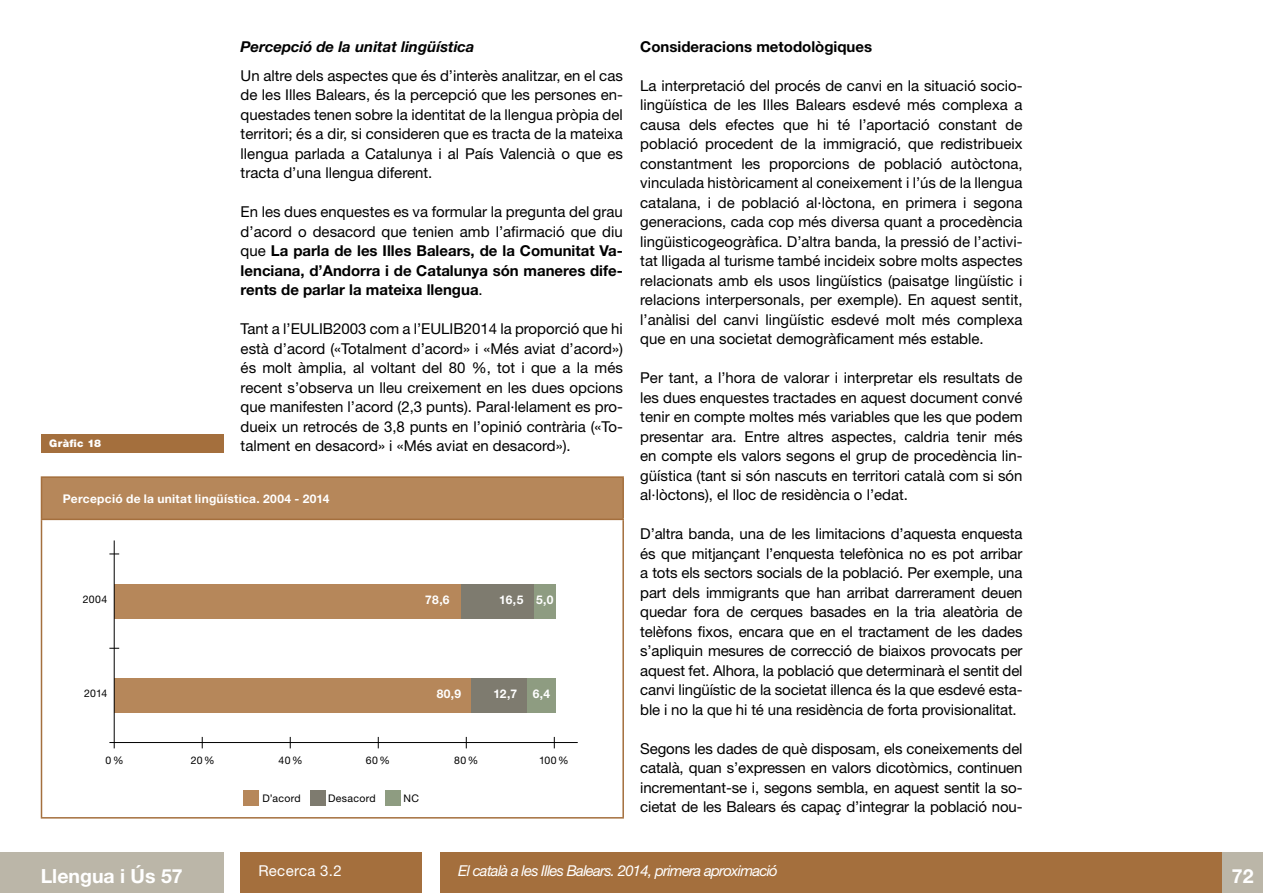
<style>
.page{position:relative;width:1263px;height:893px;background:#fff}
.page>*{position:absolute;margin:0;border:0;box-sizing:border-box;transform-origin:0 0}
.t1{font:700 19.5px "Helvetica Neue LT";color:#fff}
.t2{font:15px/19.5px "Helvetica Neue LT";color:#000;text-align:justify}
.t3{font:700 15px/19.5px "Helvetica Neue LT";color:#000;text-align:justify}
.t4{font:italic 15px "Helvetica Neue LT";letter-spacing:-.05em;color:#fff}
.t5{font:italic 700 15px "Helvetica Neue LT";color:#000}
.t6{font:15px "Helvetica Neue LT";letter-spacing:.02em;color:#fff}
.t7{font:700 12px "Helvetica Neue LT";letter-spacing:.025em;color:#fff}
.t8{font:10.5px "Helvetica Neue LT";letter-spacing:.03em;color:#000}
.t9{font:900 10.5px "Helvetica Neue LT";letter-spacing:.035em;color:#fff}
.s1{font-weight:400}
</style>
<div class="page">
<div style="left:0;top:852px;width:223px;height:41px;background:#bbb6a8"></div>
<div style="left:1222px;top:852px;width:41px;height:41px;background:#bbb6a8"></div>
<div style="left:241px;top:852px;width:181px;height:41px;background:#a46f3d"></div>
<div style="left:440px;top:852px;width:782px;height:41px;background:#a46f3d"></div>
<div style="left:42px;top:477px;width:581px;height:42px;background:#b6875a"></div>
<hr style="left:41px;top:520px;width:1px;height:297px;background:#a46f3d">
<hr style="left:622px;top:520px;width:2px;height:297px;background:#a46f3d">
<hr style="left:41px;top:817px;width:583px;height:2px;background:#a46f3d">
<hr style="left:41px;top:476px;width:583px;height:2px;background:#a46f3d">
<hr style="left:41px;top:478px;width:1px;height:41px;background:#a46f3d">
<hr style="left:622px;top:478px;width:2px;height:41px;background:#a46f3d">
<hr style="left:41px;top:519px;width:583px;height:1px;background:#a46f3d">
<div style="left:534px;top:584px;width:22px;height:34px;background:#8e9c81"></div>
<div style="left:461px;top:584px;width:72px;height:34px;background:#7e7b6f"></div>
<div style="left:114px;top:584px;width:347px;height:34px;background:#b6875a"></div>
<div style="left:527px;top:678px;width:28px;height:34px;background:#8e9c81"></div>
<div style="left:471px;top:678px;width:56px;height:34px;background:#7e7b6f"></div>
<div style="left:114px;top:678px;width:357px;height:34px;background:#b6875a"></div>
<hr style="left:109px;top:742px;width:469px;height:1px;background:#000">
<hr style="left:114px;top:540px;width:1px;height:208px;background:#000">
<div style="left:243px;top:790px;width:16px;height:16px;background:#b6875a"></div>
<div style="left:385px;top:790px;width:16px;height:16px;background:#8e9c81"></div>
<div style="left:310px;top:790px;width:16px;height:16px;background:#7e7b6f"></div>
<div style="left:41px;top:434px;width:182px;height:19px;background:#a46f3d"></div>
<p class="t9" style="left:49px;top:437px;width:54px">Gràfic 18</p>
<p class="t5" style="left:241px;top:37px;width:235px">Percepció de la unitat lingüística</p>
<p class="t2" style="left:241px;top:66px;width:384px">Un altre dels aspectes que és d’interès analitzar, en el cas de les Illes Balears, és la percepció que les persones en&shy;questades tenen sobre la identitat de la llengua pròpia del territori; és a dir, si consideren que es tracta de la mateixa llengua parlada a Catalunya i al País Valencià o que es tracta d’una llengua diferent.</p>
<p class="t3" style="left:241px;top:202px;width:384px"><span class="s1">En les dues enquestes es va formular la pregunta del grau d’acord o desacord que tenien amb l’afirmació que diu que</span> La parla de les Illes Balears, de la Comunitat Va&shy;lenciana, d’Andorra i de Catalunya són maneres dife&shy;rents de parlar la mateixa llengua<span class="s1">.</span></p>
<p class="t2" style="left:241px;top:319px;width:384px">Tant a l’EULIB2003 com a l’EULIB2014 la proporció que hi està d’acord («Totalment d’acord» i «Més aviat d’acord») és molt àmplia, al voltant del 80 %, tot i que a la més recent s’observa un lleu creixement en les dues opcions que manifesten l’acord (2,3 punts). Paral·lelament es pro&shy;dueix un retrocés de 3,8 punts en l’opinió contrària («To&shy;talment en desacord» i «Més aviat en desacord»).</p>
<p class="t7" style="left:63px;top:491px;width:268px">Percepció de la unitat lingüística. 2004 - 2014</p>
<p class="t8" style="left:83px;top:593px;width:26px">2004</p>
<p class="t8" style="left:84px;top:687px;width:25px">2014</p>
<p class="t7" style="left:425px;top:593px;width:26px">78,6</p>
<p class="t7" style="left:499px;top:593px;width:26px">16,5</p>
<p class="t7" style="left:536px;top:593px;width:19px">5,0</p>
<p class="t7" style="left:437px;top:687px;width:26px">80,9</p>
<p class="t7" style="left:493px;top:687px;width:25px">12,7</p>
<p class="t7" style="left:533px;top:687px;width:19px">6,4</p>
<p class="t8" style="left:106px;top:754px;width:19px">0%</p>
<p class="t8" style="left:191px;top:754px;width:25px">20%</p>
<p class="t8" style="left:279px;top:754px;width:25px">40%</p>
<p class="t8" style="left:366px;top:754px;width:26px">60%</p>
<p class="t8" style="left:454px;top:754px;width:26px">80%</p>
<p class="t8" style="left:539px;top:754px;width:31px">100%</p>
<p class="t8" style="left:262px;top:792px;width:40px">D’acord</p>
<p class="t8" style="left:328px;top:792px;width:49px">Desacord</p>
<p class="t8" style="left:404px;top:792px;width:17px">NC</p>
<p class="t3" style="left:640px;top:36px;width:233px">Consideracions metodològiques</p>
<p class="t2" style="left:640px;top:75px;width:384px">La interpretació del procés de canvi en la situació socio&shy;lingüística de les Illes Balears esdevé més complexa a causa dels efectes que hi té l’aportació constant de població procedent de la immigració, que redistribueix constantment les proporcions de població autòctona, vinculada històricament al coneixement i l’ús de la llengua catalana, i de població al·lòctona, en primera i segona generacions, cada cop més diversa quant a procedència lingüisticogeogràfica. D’altra banda, la pressió de l’activi&shy;tat lligada al turisme també incideix sobre molts aspectes relacionats amb els usos lingüístics (paisatge lingüístic i relacions interpersonals, per exemple). En aquest sentit, l’anàlisi del canvi lingüístic esdevé molt més complexa que en una societat demogràficament més estable.</p>
<p class="t2" style="left:640px;top:368px;width:384px">Per tant, a l’hora de valorar i interpretar els resultats de les dues enquestes tractades en aquest document convé tenir en compte moltes més variables que les que podem presentar ara. Entre altres aspectes, caldria tenir més en compte els valors segons el grup de procedència lin&shy;güística (tant si són nascuts en territori català com si són al·lòctons), el lloc de residència o l’edat.</p>
<p class="t2" style="left:640px;top:524px;width:384px">D’altra banda, una de les limitacions d’aquesta enquesta és que mitjançant l’enquesta telefònica no es pot arribar a tots els sectors socials de la població. Per exemple, una part dels immigrants que han arribat darrerament deuen quedar fora de cerques basades en la tria aleatòria de telèfons fixos, encara que en el tractament de les dades s’apliquin mesures de correcció de biaixos provocats per aquest fet. Alhora, la població que determinarà el sentit del canvi lingüístic de la societat illenca és la que esdevé esta&shy;ble i no la que hi té una residència de forta provisionalitat.</p>
<p class="t2" style="left:640px;top:738px;width:384px">Segons les dades de què disposam, els coneixements del català, quan s’expressen en valors dicotòmics, continuen incrementant-se i, segons sembla, en aquest sentit la so&shy;cietat de les Balears és capaç d’integrar la població nou-</p>
<h1 class="t1" style="left:41px;top:864px;width:143px">Llengua i Ús 57</h1>
<p class="t6" style="left:258px;top:862px;width:85px">Recerca 3.2</p>
<p class="t4" style="left:458px;top:862px;width:321px">El català a les Illes Balears. 2014, primera aproximació</p>
<h1 class="t1" style="left:1232px;top:864px;width:23px">72</h1>
</div>
